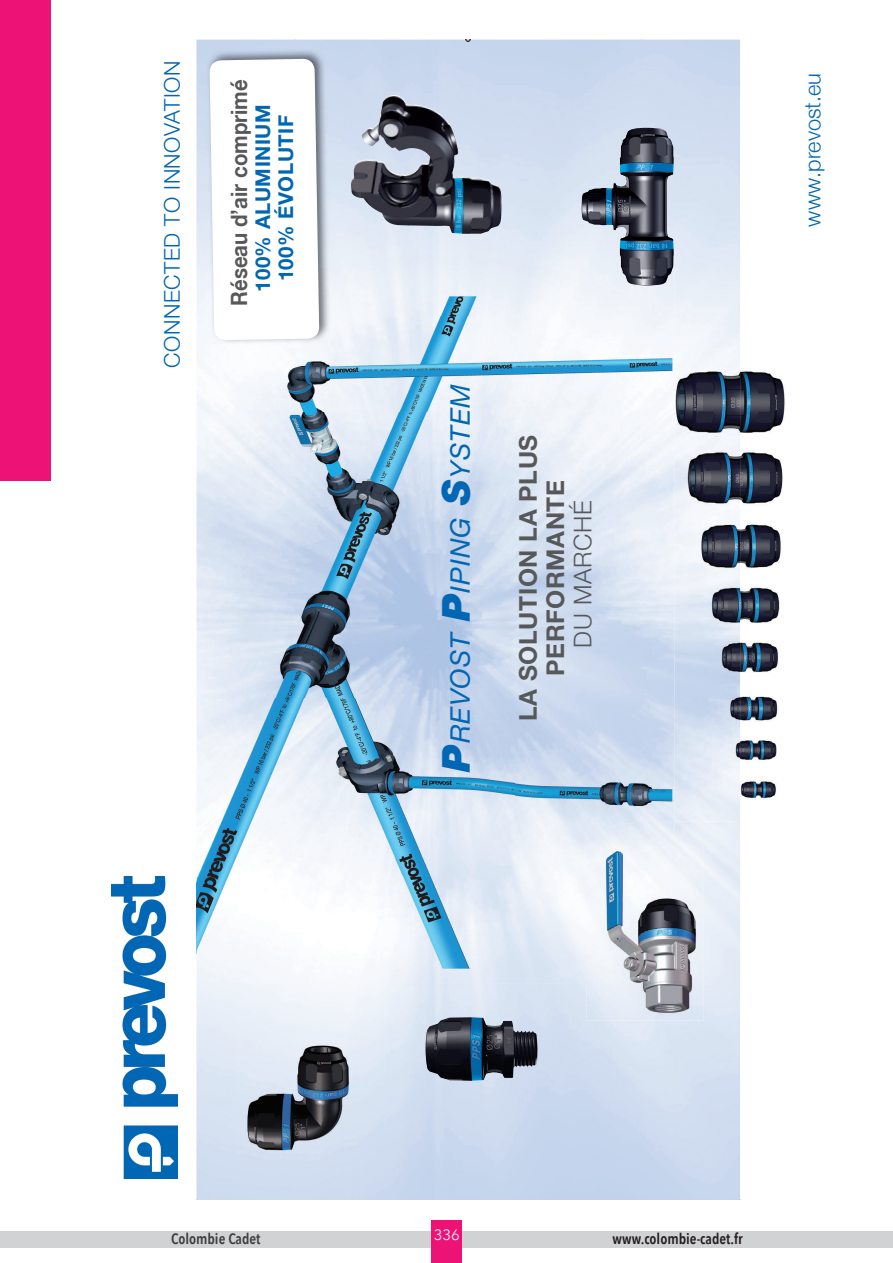
<style>
.page{position:relative;width:893px;height:1263px;background:#fff}
.page>*{position:absolute;margin:0;border:0;box-sizing:border-box;transform-origin:0 0}
.t1{font:italic 27px "Helvetica Neue LT Std";letter-spacing:.035em;color:#0166b3}
.t2{font:700 24.6px/27.3px "Helvetica Neue LT Std";letter-spacing:.025em;color:#57585a;text-align:center}
.t3{font:300 24.6px "Helvetica Neue LT Std";letter-spacing:.025em;color:#57585a}
.t4{font:700 22.5px "Helvetica Neue";color:#57585a;scale:.91 1}
.t5{font:300 21.75px "Helvetica Neue LT Std";letter-spacing:.025em;color:#0166b3}
.t6{font:300 21.75px "Helvetica Neue";color:#0166b3}
.t7{font:700 20.4px/23px "Helvetica Neue LT Std";letter-spacing:.025em;color:#0166b3;text-align:center}
.t8{font:600 15px "Avenir Next Condensed";color:#231f20}
.t9{font:600 15px "Avenir Next Condensed";color:#3e3e3f}
.t10{font:15px "Avenir Next";color:#fdf4f8}
.s1{font-weight:900;font-size:38.55px}
</style>
<div class="page">
<div style="left:0;top:1231px;width:893px;height:16px;background:#d1d2d4"></div>
<div style="left:432px;top:1220px;width:30px;height:43px;background:#ed1376"></div>
<div style="left:0;top:0;width:51px;height:481px;background:#ed1376"></div>
<img style="left:295px;top:40px;width:347px;height:228px">
<div style="left:196px;top:1152px;width:149px;height:47px;background:#cfdcf0"></div>
<div style="left:196px;top:1006px;width:149px;height:48px;background:#e9eff8"></div>
<img style="left:196px;top:40px;width:99px;height:47px">
<div style="left:196px;top:1054px;width:41px;height:98px;background:#d8e3f2"></div>
<img style="left:196px;top:87px;width:11px;height:228px">
<img style="left:196px;top:268px;width:1px;height:47px">
<img style="left:196px;top:411px;width:425px;height:572px">
<img style="left:196px;top:315px;width:479px;height:96px">
<div style="left:331px;top:268px;width:344px;height:48px;background:#eef2f9"></div>
<img style="left:621px;top:411px;width:54px;height:433px">
<img style="left:112px;top:877px;width:66px;height:302px">
<img style="left:237px;top:1038px;width:121px;height:123px">
<img style="left:425px;top:1017px;width:113px;height:64px">
<img style="left:586px;top:844px;width:117px;height:176px">
<img style="left:586px;top:844px;width:89px;height:139px">
<img style="left:675px;top:348px;width:110px;height:474px">
<img style="left:581px;top:128px;width:93px;height:158px">
<img style="left:362px;top:95px;width:30px;height:45px">
<img style="left:207px;top:49px;width:124px;height:295px">
<svg style="left:209px;top:59px;width:110px;height:281px"></svg>
<svg style="left:465px;top:40px;width:6px;height:2px"></svg>
<p class="t5" style="left:159px;top:368px;width:309px;rotate:-90deg">CONNECTED TO INNOVATION</p>
<p class="t4" style="left:228px;top:306px;width:250px;rotate:-90deg">Réseau d’air comprimé</p>
<p class="t7" style="left:253px;top:292px;width:189px;rotate:-90deg">100% ALUMINIUM<br>100% ÉVOLUTIF</p>
<p class="t1" style="left:445px;top:772px;width:389px;rotate:-90deg"><span class="s1">P</span>REVOST <span class="s1">P</span>IPING <span class="s1">S</span>YSTEM</p>
<p class="t2" style="left:517px;top:721px;width:288px;rotate:-90deg">LA SOLUTION LA PLUS<br>PERFORMANTE</p>
<p class="t3" style="left:569px;top:648px;width:148px;rotate:-90deg">DU MARCHÉ</p>
<p class="t6" style="left:802px;top:227px;width:155px;rotate:-90deg">www.prevost.eu</p>
<p class="t10" style="left:434px;top:1225px;width:28px">336</p>
<p class="t9" style="left:171px;top:1229px;width:91px">Colombie Cadet</p>
<p class="t8" style="left:613px;top:1229px;width:132px">www.colombie-cadet.fr</p>
</div>
